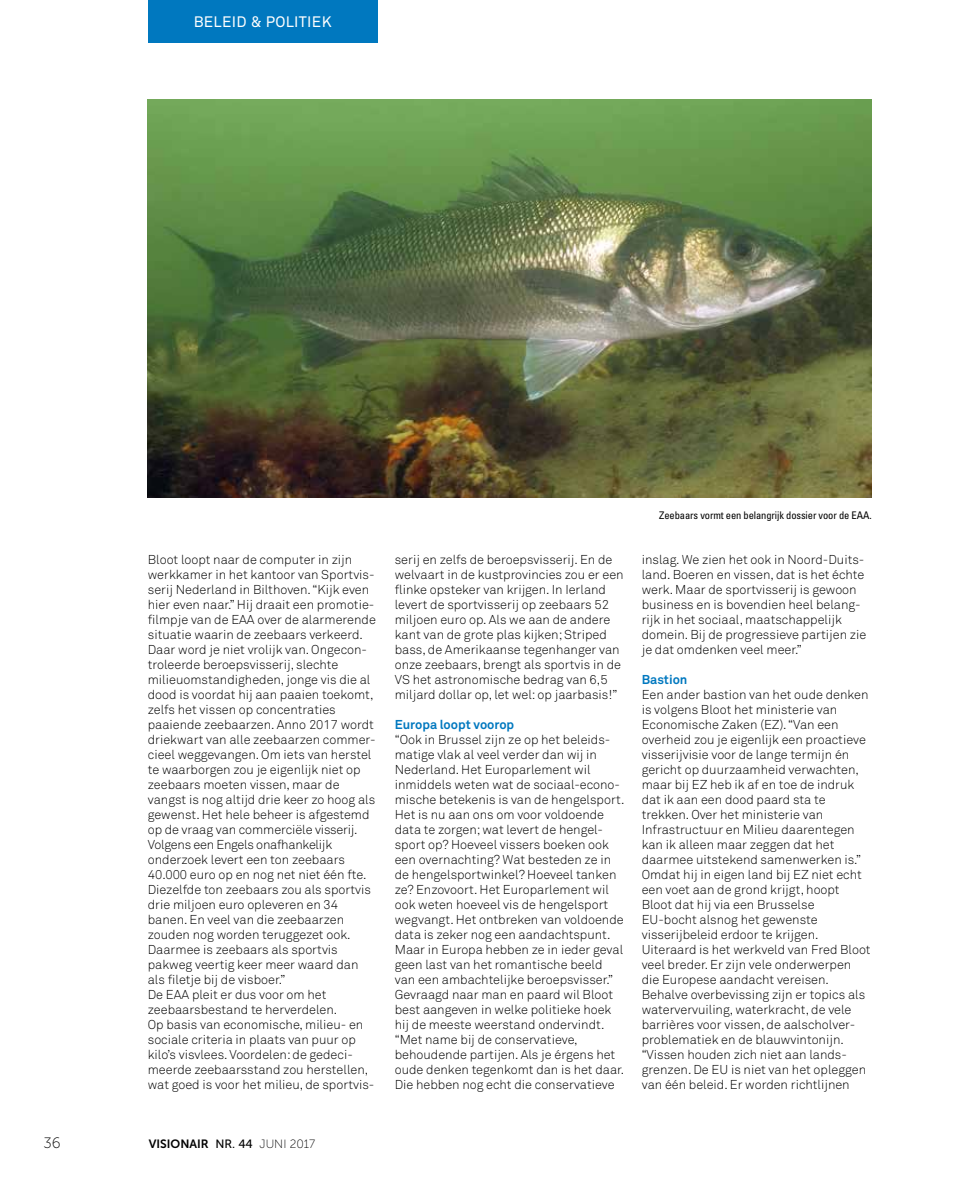
<style>
.page{position:relative;width:978px;height:1191px;background:#fff}
.page>*{position:absolute;margin:0;border:0;box-sizing:border-box;transform-origin:0 0}
.t1{font:15px "Akkurat";letter-spacing:.02em;color:#fff}
.t2{font:15px "Museo Sans 100";color:#000}
.t3{font:300 12.75px/15px "Akkurat";color:#000}
.t4{font:700 12.75px "Akkurat";color:#0078bf}
.t5{font:12px "Museo Sans 700";color:#000}
.t6{font:condensed 10.5px "Univers";letter-spacing:-.01em;color:#000}
.s1{font-family:"Museo Sans 500"}
.s2{font-family:"Museo Sans 100"}
</style>
<div class="page">
<div style="left:148px;top:0;width:229px;height:43px;background:#0078bf"></div>
<img style="left:148px;top:99px;width:724px;height:398px">
<p class="t1" style="left:194px;top:13px;width:139px">BELEID &amp; POLITIEK</p>
<p class="t3" style="left:148px;top:552px;width:230px">Bloot loopt naar de computer in zijn werkkamer in het kantoor van Sportvis&shy;serij Nederland in Bilthoven. “Kijk even hier even naar.” Hij draait een promotie&shy;filmpje van de EAA over de alarmerende situatie waarin de zeebaars verkeerd.<br>Daar word je niet vrolijk van. Ongecon&shy;troleerde beroepsvisserij, slechte milieuomstandigheden, jonge vis die al dood is voordat hij aan paaien toekomt, zelfs het vissen op concentraties paaiende zeebaarzen. Anno 2017 wordt driekwart van alle zeebaarzen commer&shy;cieel weggevangen. Om iets van herstel te waarborgen zou je eigenlijk niet op zeebaars moeten vissen, maar de vangst is nog altijd drie keer zo hoog als gewenst. Het hele beheer is afgestemd op de vraag van commerciële visserij.<br>Volgens een Engels onafhankelijk onderzoek levert een ton zeebaars 40.000 euro op en nog net niet één fte.<br>Diezelfde ton zeebaars zou als sportvis drie miljoen euro opleveren en 34 banen. En veel van die zeebaarzen zouden nog worden teruggezet ook.<br>Daarmee is zeebaars als sportvis pakweg veertig keer meer waard dan als filetje bij de visboer.”<br>De EAA pleit er dus voor om het zeebaarsbestand te herverdelen.<br>Op basis van economische, milieu- en sociale criteria in plaats van puur op kilo’s visvlees. Voordelen: de gedeci&shy;meerde zeebaarsstand zou herstellen, wat goed is voor het milieu, de sportvis-</p>
<p class="t3" style="left:395px;top:552px;width:230px">serij en zelfs de beroepsvisserij. En de welvaart in de kustprovincies zou er een flinke opsteker van krijgen. In Ierland levert de sportvisserij op zeebaars 52 miljoen euro op. Als we aan de andere kant van de grote plas kijken; Striped bass, de Amerikaanse tegenhanger van onze zeebaars, brengt als sportvis in de VS het astronomische bedrag van 6,5 miljard dollar op, let wel: op jaarbasis!”</p>
<p class="t4" style="left:395px;top:716px;width:121px">Europa loopt voorop</p>
<p class="t3" style="left:395px;top:732px;width:231px">“Ook in Brussel zijn ze op het beleids&shy;matige vlak al veel verder dan wij in Nederland. Het Europarlement wil inmiddels weten wat de sociaal-econo&shy;mische betekenis is van de hengelsport.<br>Het is nu aan ons om voor voldoende data te zorgen; wat levert de hengel&shy;sport op? Hoeveel vissers boeken ook een overnachting? Wat besteden ze in de hengelsportwinkel? Hoeveel tanken ze? Enzovoort. Het Europarlement wil ook weten hoeveel vis de hengelsport wegvangt. Het ontbreken van voldoende data is zeker nog een aandachtspunt.<br>Maar in Europa hebben ze in ieder geval geen last van het romantische beeld van een ambachtelijke beroepsvisser.” Gevraagd naar man en paard wil Bloot best aangeven in welke politieke hoek hij de meeste weerstand ondervindt. “Met name bij de conservatieve, behoudende partijen. Als je érgens het oude denken tegenkomt dan is het daar.<br>Die hebben nog echt die conservatieve</p>
<p class="t6" style="left:659px;top:509px;width:214px">Zeebaars vormt een belangrijk dossier voor de EAA.</p>
<p class="t3" style="left:642px;top:552px;width:226px">inslag. We zien het ook in Noord-Duits&shy;land. Boeren en vissen, dat is het échte werk. Maar de sportvisserij is gewoon business en is bovendien heel belang&shy;rijk in het sociaal, maatschappelijk domein. Bij de progressieve partijen zie je dat omdenken veel meer.”</p>
<p class="t4" style="left:642px;top:671px;width:47px">Bastion</p>
<p class="t3" style="left:642px;top:687px;width:230px">Een ander bastion van het oude denken is volgens Bloot het ministerie van Economische Zaken (EZ). “Van een overheid zou je eigenlijk een proactieve visserijvisie voor de lange termijn én gericht op duurzaamheid verwachten, maar bij EZ heb ik af en toe de indruk dat ik aan een dood paard sta te trekken. Over het ministerie van Infrastructuur en Milieu daarentegen kan ik alleen maar zeggen dat het daarmee uitstekend samenwerken is.” Omdat hij in eigen land bij EZ niet echt een voet aan de grond krijgt, hoopt Bloot dat hij via een Brusselse EU-bocht alsnog het gewenste visserijbeleid erdoor te krijgen.<br>Uiteraard is het werkveld van Fred Bloot veel breder. Er zijn vele onderwerpen die Europese aandacht vereisen.<br>Behalve overbevissing zijn er topics als watervervuiling, waterkracht, de vele barrières voor vissen, de aalscholver&shy;problematiek en de blauwvintonijn. “Vissen houden zich niet aan lands&shy;grenzen. De EU is niet van het opleggen van één beleid. Er worden richtlijnen</p>
<p class="t2" style="left:44px;top:1135px;width:19px">36</p>
<p class="t5" style="left:149px;top:1137px;width:168px">VISIONAIR <span class="s1">NR. 44</span> <span class="s2">JUNI 2017</span></p>
</div>
